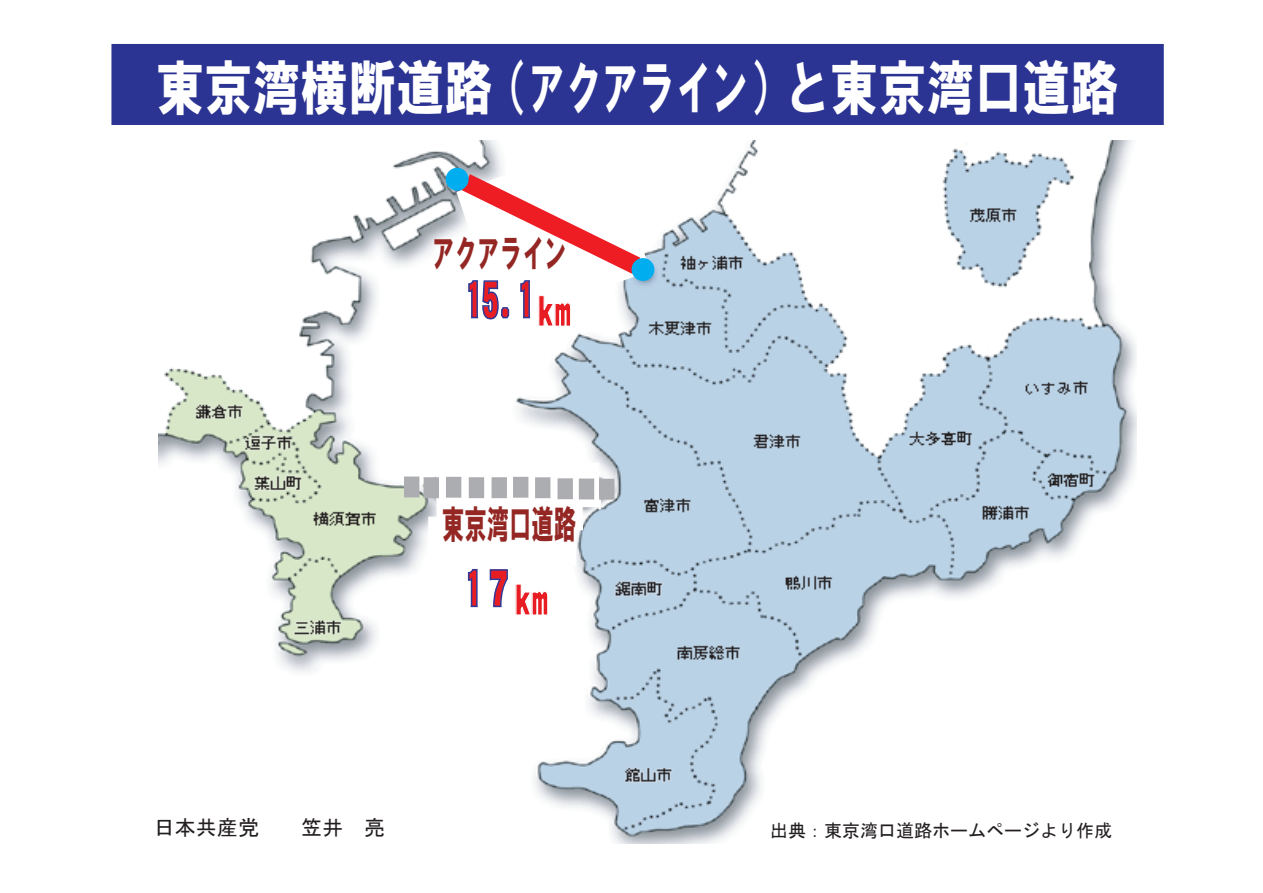
<style>
.page{position:relative;width:1263px;height:893px;background:#fff}
.page>*{position:absolute;margin:0;border:0;box-sizing:border-box;transform-origin:0 0}
.t1{font:60px "HG Soei Kakugothic UB";color:#fff;scale:.8 1}
.t2{font:51.6px "DF Gothic UB WIN RKSJ H";color:#e81d24;scale:.67 1}
.t3{font:44.7px "DF Gothic UB WIN RKSJ H";color:#e81d24;scale:.76 1}
.t4{font:39px "HG Soei Kakugothic UB";color:#942723;scale:.57 1}
.t5{font:21px "MS Gothic";color:#231f20}
.t6{font:18px "MS Gothic";color:#231f20}
</style>
<div class="page">
<img style="left:158px;top:141px;width:979px;height:703px">
<div style="left:578px;top:462px;width:21px;height:45px;background:#fff"></div>
<svg style="left:436px;top:460px;width:147px;height:73px"></svg>
<svg style="left:599px;top:500px;width:2px;height:9px"></svg>
<div style="left:424px;top:477px;width:15px;height:21px;background:#acadb1"></div>
<div style="left:404px;top:476px;width:15px;height:21px;background:#acadb1"></div>
<div style="left:446px;top:477px;width:15px;height:21px;background:#acadb1"></div>
<div style="left:469px;top:477px;width:15px;height:21px;background:#acadb1"></div>
<div style="left:492px;top:477px;width:15px;height:21px;background:#acadb1"></div>
<div style="left:513px;top:477px;width:15px;height:21px;background:#acadb1"></div>
<div style="left:535px;top:477px;width:15px;height:21px;background:#acadb1"></div>
<div style="left:557px;top:478px;width:16px;height:21px;background:#acadb1"></div>
<div style="left:579px;top:479px;width:15px;height:20px;background:#acadb1"></div>
<div style="left:599px;top:479px;width:15px;height:21px;background:#acadb1"></div>
<svg style="left:448px;top:140px;width:210px;height:170px"></svg>
<div style="left:446px;top:168px;width:23px;height:23px;background:#00aeef;border-radius:50%"></div>
<div style="left:632px;top:258px;width:22px;height:23px;background:#00aeef;border-radius:50%"></div>
<div style="left:111px;top:43px;width:1053px;height:83px;background:#2b3393"></div>
<div style="left:110px;top:42px;width:1055px;height:84px;border:2px solid #fff"></div>
<div style="left:429px;top:517px;width:147px;height:49px;background:#fff"></div>
<p class="t1" style="left:157px;top:57px;width:1204px">東京湾横断道路（アクアライン）と東京湾口道路</p>
<p class="t4" style="left:433px;top:234px;width:237px">アクアライン</p>
<p class="t2" style="left:464px;top:273px;width:162px">15.1<sub>㎞</sub></p>
<p class="t4" style="left:442px;top:504px;width:237px">東京湾口道路</p>
<p class="t2" style="left:464px;top:562px;width:79px">1７</p>
<p class="t3" style="left:515px;top:577px;width:46px">㎞</p>
<p class="t5" style="left:154px;top:817px;width:232px">日本共産党　　笠井　亮</p>
<p class="t6" style="left:770px;top:822px;width:343px">出典：東京湾口道路ホームページより作成</p>
</div>
